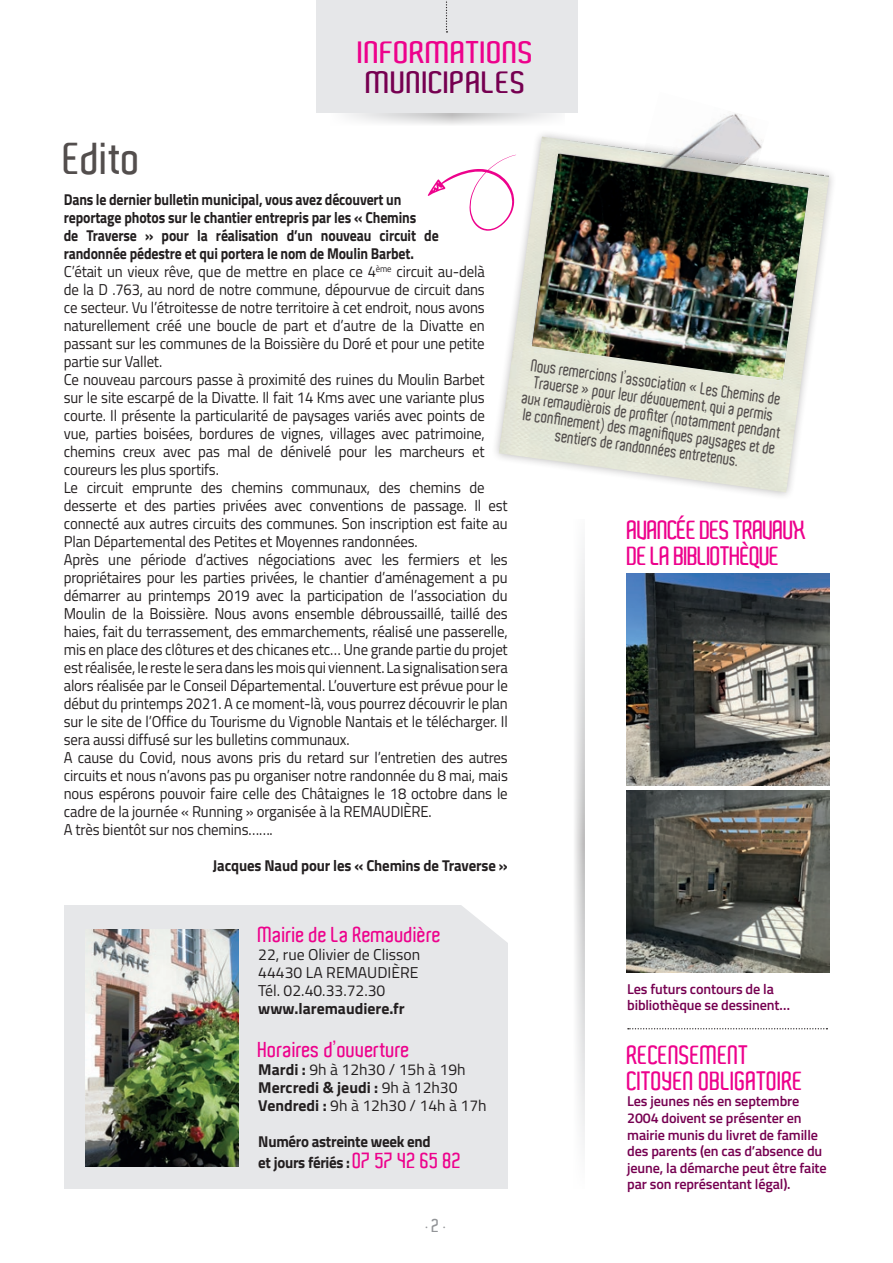
<style>
.page{position:relative;width:893px;height:1263px;background:#fff}
.page>*{position:absolute;margin:0;border:0;box-sizing:border-box;transform-origin:0 0}
.t1{font:600 43.5px "Aldo";color:#534e4d}
.t2{font:600 30px "Aldo";color:#ed028c;scale:1.2 1}
.t3{font:600 30px "Aldo";color:#760051;scale:1.2 1}
.t4{font:600 25.5px/25.5px "Aldo";letter-spacing:-.04em;color:#ed028c}
.t5{font:600 25.5px/25.5px "Aldo";letter-spacing:-.01em;color:#ed028c}
.t6{font:600 21px "Aldo";color:#ed028c}
.t7{font:600 16.5px/16.5px "Aldo";color:#534e4d;text-align:center;scale:.88 1}
.t8{font:15.75px/18px "Titillium";letter-spacing:-.01em;color:#231f20;scale:.94 1}
.t9{font:15.75px/18px "Titillium";letter-spacing:-.01em;color:#231f20;text-align:justify}
.t10{font:700 15.75px/21px "Titillium";letter-spacing:-.01em;color:#231f20;scale:.95 1}
.t11{font:700 15.75px "Titillium";letter-spacing:-.01em;color:#231f20;scale:.94 1}
.t12{font:700 15.75px "Titillium";letter-spacing:-.01em;color:#231f20}
.t13{font:600 14.25px/16.5px "Titillium Web";letter-spacing:-.01em;color:#760051}
.t14{font:600 10.5px "Aldo";color:#939598}
.s1{font-weight:700}
.s2{font-family:"Aldo";font-weight:600;font-size:21px;color:#ed028c}
.s3{font-size:18px}
</style>
<div class="page">
<svg style="left:346px;top:113px;width:210px;height:12px"></svg>
<div style="left:315px;top:0;width:262px;height:113px;background:#e6e7e9"></div>
<svg style="left:446px;top:1px;width:1px;height:32px"></svg>
<div style="left:64px;top:905px;width:444px;height:283px;background:#e6e7e9"></div>
<svg style="left:462px;top:905px;width:46px;height:38px"></svg>
<img style="left:86px;top:929px;width:153px;height:237px">
<svg style="left:575px;top:548px;width:10px;height:597px"></svg>
<svg style="left:628px;top:1028px;width:199px;height:1px"></svg>
<img style="left:508px;top:137px;width:321px;height:287px">
<img style="left:499px;top:384px;width:296px;height:108px">
<img style="left:532px;top:154px;width:276px;height:226px">
<img style="left:626px;top:113px;width:143px;height:132px">
<img style="left:627px;top:790px;width:202px;height:183px">
<img style="left:627px;top:574px;width:202px;height:211px">
<svg style="left:428px;top:154px;width:89px;height:77px"></svg>
<h2 class="t2" style="left:358px;top:35px;width:148px">INFORMATIONS</h2>
<h2 class="t3" style="left:366px;top:65px;width:135px">MUNICIPALES</h2>
<h1 class="t1" style="left:64px;top:134px;width:79px">Edito</h1>
<p class="t8" style="left:64px;top:190px;width:474px"><span class="s1">Dans le dernier bulletin municipal, vous avez découvert un<br>reportage photos sur le chantier entrepris par les « Chemins<br>de Traverse » pour la réalisation d’un nouveau circuit de<br>randonnée pédestre et qui portera le nom de Moulin Barbet.<br></span>C’était un vieux rêve, que de mettre en place ce 4<sup>ème</sup> circuit au-delà<br>de la D .763, au nord de notre commune, dépourvue de circuit dans<br>ce secteur. Vu l’étroitesse de notre territoire à cet endroit, nous avons naturellement créé une boucle de part et d’autre de la Divatte en passant sur les communes de la Boissière du Doré et pour une petite partie sur Vallet.<br>Ce nouveau parcours passe à proximité des ruines du Moulin Barbet sur le site escarpé de la Divatte. Il fait 14 Kms avec une variante plus courte. Il présente la particularité de paysages variés avec points de vue, parties boisées, bordures de vignes, villages avec patrimoine, chemins creux avec pas mal de dénivelé pour les marcheurs et coureurs les plus sportifs.<br>Le circuit emprunte des chemins communaux, des chemins de desserte et des parties privées avec conventions de passage. Il est connecté aux autres circuits des communes. Son inscription est faite au Plan Départemental des Petites et Moyennes randonnées.<br>Après une période d’actives négociations avec les fermiers et les propriétaires pour les parties privées, le chantier d’aménagement a pu démarrer au printemps 2019 avec la participation de l’association du Moulin de la Boissière. Nous avons ensemble débroussaillé, taillé des haies, fait du terrassement, des emmarchements, réalisé une passerelle, mis en place des clôtures et des chicanes etc… Une grande partie du projet est réalisée, le reste le sera dans les mois qui viennent. La signalisation sera alors réalisée par le Conseil Départemental. L’ouverture est prévue pour le début du printemps 2021. A ce moment-là, vous pourrez découvrir le plan sur le site de l’Office du Tourisme du Vignoble Nantais et le télécharger. Il sera aussi diffusé sur les bulletins communaux.<br>A cause du Covid, nous avons pris du retard sur l’entretien des autres circuits et nous n’avons pas pu organiser notre randonnée du 8 mai, mais nous espérons pouvoir faire celle des Châtaignes le 18 octobre dans le cadre de la journée « Running » organisée à la REMAUDIÈRE.<br>A très bientôt sur nos chemins…….</p>
<p class="t11" style="left:213px;top:854px;width:315px">Jacques Naud pour les « Chemins de Traverse »</p>
<p class="t7" style="left:528px;top:356px;width:298px;rotate:8deg">Nous remercions l’association « Les Chemins de Traverse » pour leur dévouement, qui a permis aux remaudièrois de profi ter (notamment pendant le confi nement) des magnifi ques paysages et de sentiers de randonnées entretenus.</p>
<h3 class="t4" style="left:627px;top:518px;width:181px">AVANCÉE DES TRAVAUX<br>DE LA BIBLIOTHÈQUE</h3>
<h3 class="t6" style="left:258px;top:923px;width:184px">Mairie de La Remaudière</h3>
<p class="t9" style="left:258px;top:944px;width:164px">22, rue Olivier de Clisson 44430 LA REMAUDIÈRE Tél. 02.40.33.72.30</p>
<p class="t12" style="left:258px;top:996px;width:148px">www.laremaudiere.fr</p>
<h3 class="t6" style="left:258px;top:1038px;width:153px">Horaires d’ouverture</h3>
<p class="t9" style="left:258px;top:1060px;width:230px;text-align:left"><span class="s1">Mardi :</span> 9h à 12h30 / 15h à 19h<br><span class="s1">Mercredi &amp; jeudi :</span> 9h à 12h30<br><span class="s1">Vendredi :</span> 9h à 12h30 / 14h à 17h</p>
<p class="t10" style="left:258px;top:1130px;width:215px">Numéro astreinte week end<br>et jours fériés : <span class="s2">07 57 42 65 82</span></p>
<p class="t14" style="left:426px;top:1220px;width:22px">• <span class="s3">2</span> •</p>
<p class="t13" style="left:627px;top:980px;width:164px">Les futurs contours de la bibliothèque se dessinent…</p>
<h3 class="t5" style="left:627px;top:1043px;width:178px">RECENSEMENT<br>CITOYEN OBLIGATOIRE</h3>
<p class="t13" style="left:627px;top:1092px;width:201px">Les jeunes nés en septembre<br>2004 doivent se présenter en mairie munis du livret de famille des parents (en cas d’absence du jeune, la démarche peut être faite par son représentant légal).</p>
</div>
